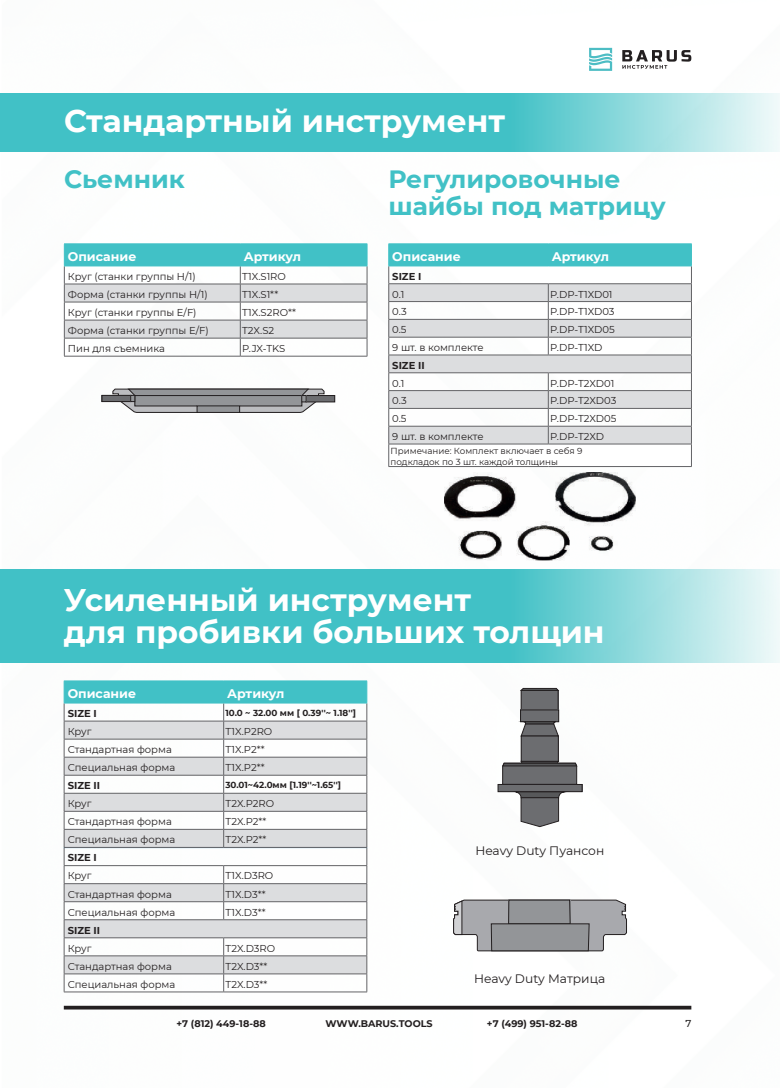
<style>
.page{position:relative;width:780px;height:1088px;background:#fff}
.page>*{position:absolute;margin:0;border:0;box-sizing:border-box;transform-origin:0 0}
.t1{font:700 31.25px/32.5px "Montserrat";color:#fff}
.t2{font:700 25px/26.2px "Montserrat";color:#41c1c6}
.t3{font:700 12.5px "Montserrat";color:#fff}
.t4{font:12.25px "Montserrat";color:#231f20}
.t5{font:10px "Montserrat";color:#231f20}
.t6{font:700 10px "Montserrat";color:#231f20}
.t7{font:500 10px "Montserrat";color:#242222}
.t8{font:700 9.62px "Montserrat";color:#231f20}
.t9{font:8.75px/10.5px "Montserrat";color:#231f20}
.t10{font:700 8.75px "Montserrat";color:#231f20}
</style>
<div class="page">
<img style="left:0;top:47px;width:780px;height:963px">
<hr style="left:64px;top:1006px;width:627px;height:3px;background:#231f20">
<svg style="left:589px;top:48px;width:23px;height:23px"></svg>
<svg style="left:622px;top:50px;width:69px;height:19px"></svg>
<hr style="left:64px;top:991px;width:160px;height:1px;background:#636366">
<hr style="left:224px;top:991px;width:143px;height:1px;background:#636366">
<svg style="left:0;top:569px;width:780px;height:93px;background:#5ecace"></svg>
<svg style="left:64px;top:681px;width:303px;height:310px"></svg>
<hr style="left:64px;top:703px;width:160px;height:1px;background:#41c1c6">
<hr style="left:224px;top:703px;width:143px;height:1px;background:#41c1c6">
<div style="left:521px;top:690px;width:37px;height:20px;background:#6c6d70"></div>
<div style="left:521px;top:690px;width:37px;height:20px;border:1px solid #231f20"></div>
<svg style="left:520px;top:688px;width:39px;height:3px"></svg>
<div style="left:520px;top:710px;width:38px;height:12px;background:#6c6d70"></div>
<div style="left:520px;top:710px;width:39px;height:12px;border:1px solid #231f20"></div>
<svg style="left:520px;top:721px;width:46px;height:16px"></svg>
<div style="left:521px;top:736px;width:37px;height:25px;background:#6c6d70"></div>
<div style="left:521px;top:736px;width:37px;height:26px;border:1px solid #231f20"></div>
<div style="left:498px;top:784px;width:84px;height:8px;background:#6c6d70"></div>
<div style="left:497px;top:784px;width:85px;height:8px;border:1px solid #231f20"></div>
<svg style="left:512px;top:791px;width:61px;height:36px"></svg>
<svg style="left:502px;top:761px;width:75px;height:24px;background:#626264"></svg>
<svg style="left:453px;top:899px;width:174px;height:52px;background:#9e9fa2"></svg>
<svg style="left:0;top:93px;width:780px;height:59px;background:#5fcace"></svg>
<hr style="left:388px;top:466px;width:160px;height:1px;background:#636366">
<hr style="left:548px;top:466px;width:143px;height:1px;background:#636366">
<hr style="left:388px;top:243px;width:160px;height:1px;background:#41c1c6">
<hr style="left:548px;top:243px;width:143px;height:1px;background:#41c1c6">
<svg style="left:388px;top:244px;width:304px;height:222px"></svg>
<hr style="left:548px;top:266px;width:143px;height:1px;background:#41c1c6">
<hr style="left:64px;top:356px;width:176px;height:1px;background:#636366">
<hr style="left:240px;top:356px;width:127px;height:1px;background:#636366">
<hr style="left:64px;top:243px;width:176px;height:1px;background:#41c1c6">
<hr style="left:240px;top:243px;width:127px;height:1px;background:#41c1c6">
<svg style="left:64px;top:244px;width:304px;height:112px"></svg>
<hr style="left:240px;top:266px;width:127px;height:1px;background:#41c1c6">
<div style="left:102px;top:395px;width:29px;height:7px;background:#6c6d70"></div>
<div style="left:102px;top:395px;width:29px;height:7px;border:1px solid #231f20"></div>
<div style="left:306px;top:395px;width:29px;height:7px;background:#6c6d70"></div>
<div style="left:306px;top:395px;width:29px;height:7px;border:1px solid #231f20"></div>
<svg style="left:112px;top:389px;width:212px;height:24px;background:#8d8e91"></svg>
<img style="left:445px;top:473px;width:190px;height:87px">
<h1 class="t1" style="left:64px;top:103px;width:443px">Стандартный инструмент</h1>
<h2 class="t2" style="left:64px;top:165px;width:122px">Сьемник</h2>
<h2 class="t2" style="left:388px;top:165px;width:279px">Регулировочные шайбы под матрицу</h2>
<p class="t3" style="left:392px;top:247px;width:70px">Описание</p>
<p class="t3" style="left:552px;top:247px;width:59px">Артикул</p>
<p class="t6" style="left:392px;top:269px;width:31px">SIZE I</p>
<p class="t5" style="left:392px;top:287px;width:14px">0.1</p>
<p class="t5" style="left:550px;top:287px;width:64px">P.DP-T1XD01</p>
<p class="t5" style="left:392px;top:305px;width:16px">0.3</p>
<p class="t5" style="left:550px;top:305px;width:66px">P.DP-T1XD03</p>
<p class="t5" style="left:392px;top:323px;width:16px">0.5</p>
<p class="t5" style="left:550px;top:323px;width:66px">P.DP-T1XD05</p>
<p class="t5" style="left:392px;top:340px;width:93px">9 шт. в комплекте</p>
<p class="t5" style="left:550px;top:340px;width:54px">P.DP-T1XD</p>
<p class="t6" style="left:392px;top:358px;width:34px">SIZE II</p>
<p class="t5" style="left:392px;top:376px;width:14px">0.1</p>
<p class="t5" style="left:550px;top:376px;width:66px">P.DP-T2XD01</p>
<p class="t5" style="left:392px;top:394px;width:16px">0.3</p>
<p class="t5" style="left:550px;top:394px;width:68px">P.DP-T2XD03</p>
<p class="t5" style="left:392px;top:412px;width:16px">0.5</p>
<p class="t5" style="left:550px;top:412px;width:68px">P.DP-T2XD05</p>
<p class="t5" style="left:392px;top:429px;width:93px">9 шт. в комплекте</p>
<p class="t5" style="left:550px;top:429px;width:56px">P.DP-T2XD</p>
<p class="t9" style="left:390px;top:446px;width:193px">Примечание: Комплект включает в себя 9 подкладок по 3 шт. каждой толщины</p>
<p class="t3" style="left:68px;top:247px;width:70px">Описание</p>
<p class="t3" style="left:244px;top:247px;width:59px">Артикул</p>
<p class="t5" style="left:68px;top:269px;width:129px">Круг (станки группы H/1)</p>
<p class="t5" style="left:242px;top:269px;width:45px">T1X.S1RO</p>
<p class="t5" style="left:68px;top:287px;width:141px">Форма (станки группы H/1)</p>
<p class="t5" style="left:242px;top:287px;width:38px">T1X.S1**</p>
<p class="t5" style="left:68px;top:305px;width:130px">Круг (станки группы E/F)</p>
<p class="t5" style="left:242px;top:305px;width:55px">T1X.S2RO**</p>
<p class="t5" style="left:68px;top:323px;width:142px">Форма (станки группы E/F)</p>
<p class="t5" style="left:242px;top:323px;width:34px">T2X.S2</p>
<p class="t5" style="left:68px;top:342px;width:98px">Пин для съемника</p>
<p class="t5" style="left:242px;top:342px;width:45px">P.JX-TKS</p>
<h1 class="t1" style="left:64px;top:582px;width:542px">Усиленный инструмент<br>для пробивки больших толщин</h1>
<p class="t3" style="left:68px;top:684px;width:70px">Описание</p>
<p class="t3" style="left:227px;top:684px;width:59px">Артикул</p>
<p class="t6" style="left:68px;top:706px;width:31px">SIZE I</p>
<p class="t10" style="left:225px;top:707px;width:132px">10.0 ~ 32.00 мм [ 0.39''~ 1.18'']</p>
<p class="t5" style="left:68px;top:724px;width:25px">Круг</p>
<p class="t5" style="left:225px;top:724px;width:48px">T1X.P2RO</p>
<p class="t5" style="left:68px;top:742px;width:106px">Стандартная форма</p>
<p class="t5" style="left:225px;top:742px;width:41px">T1X.P2**</p>
<p class="t5" style="left:68px;top:760px;width:109px">Специальная форма</p>
<p class="t5" style="left:225px;top:760px;width:41px">T1X.P2**</p>
<p class="t6" style="left:68px;top:778px;width:34px">SIZE II</p>
<p class="t10" style="left:225px;top:779px;width:117px">30.01~42.0мм [1.19''~1.65'']</p>
<p class="t5" style="left:68px;top:797px;width:25px">Круг</p>
<p class="t5" style="left:225px;top:797px;width:50px">T2X.P2RO</p>
<p class="t5" style="left:68px;top:815px;width:106px">Стандартная форма</p>
<p class="t5" style="left:225px;top:815px;width:42px">T2X.P2**</p>
<p class="t5" style="left:68px;top:833px;width:109px">Специальная форма</p>
<p class="t5" style="left:225px;top:833px;width:42px">T2X.P2**</p>
<p class="t4" style="left:475px;top:842px;width:130px">Heavy Duty Пуансон</p>
<p class="t6" style="left:68px;top:851px;width:31px">SIZE I</p>
<p class="t5" style="left:68px;top:869px;width:25px">Круг</p>
<p class="t5" style="left:225px;top:869px;width:49px">T1X.D3RO</p>
<p class="t5" style="left:68px;top:887px;width:106px">Стандартная форма</p>
<p class="t5" style="left:225px;top:887px;width:42px">T1X.D3**</p>
<p class="t5" style="left:68px;top:905px;width:109px">Специальная форма</p>
<p class="t5" style="left:225px;top:905px;width:42px">T1X.D3**</p>
<p class="t6" style="left:68px;top:923px;width:34px">SIZE II</p>
<p class="t5" style="left:68px;top:941px;width:25px">Круг</p>
<p class="t5" style="left:225px;top:941px;width:51px">T2X.D3RO</p>
<p class="t5" style="left:68px;top:959px;width:106px">Стандартная форма</p>
<p class="t5" style="left:225px;top:959px;width:43px">T2X.D3**</p>
<p class="t5" style="left:68px;top:977px;width:109px">Специальная форма</p>
<p class="t5" style="left:225px;top:977px;width:43px">T2X.D3**</p>
<p class="t4" style="left:474px;top:970px;width:132px">Heavy Duty Матрица</p>
<p class="t8" style="left:176px;top:1017px;width:91px">+7 (812) 449-18-88</p>
<p class="t8" style="left:325px;top:1017px;width:109px">WWW.BARUS.TOOLS</p>
<p class="t8" style="left:487px;top:1017px;width:92px">+7 (499) 951-82-88</p>
<p class="t7" style="left:685px;top:1017px;width:7px">7</p>
</div>
